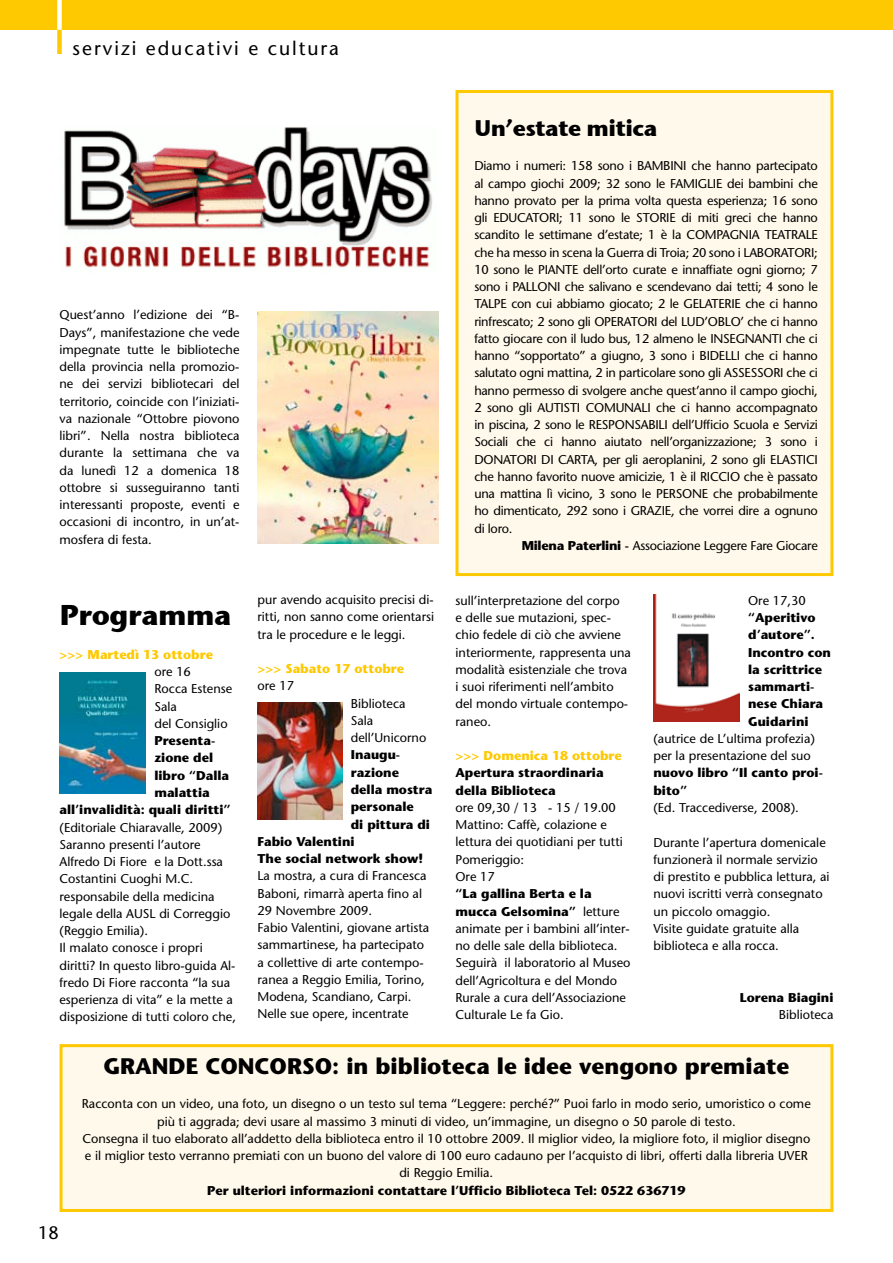
<style>
.page{position:relative;width:893px;height:1263px;background:#fff}
.page>*{position:absolute;margin:0;border:0;box-sizing:border-box;transform-origin:0 0}
.t1{font:28.5px "Stone Sans ITCTT Bold";letter-spacing:-.02em;color:#000}
.t2{font:700 22.5px "Stone Sans";color:#000}
.t3{font:22.5px "Stone Sans ITCTT Bold";letter-spacing:-.02em;color:#000}
.t4{font:19.5px "Stone Sans";letter-spacing:.1em;color:#000}
.t5{font:18px "Stone Sans";color:#000}
.t6{font:12.75px/17.2px "Stone Sans";color:#000}
.t7{font:700 12.75px/17.2px "Stone Sans";color:#000}
.t8{font:700 12.75px "Stone Sans";color:#fec900}
.t9{font:12.75px "Stone Sans";letter-spacing:-.02em;color:#000}
.s1{font-weight:700}
</style>
<div class="page">
<img style="left:257px;top:702px;width:85px;height:118px">
<img style="left:64px;top:127px;width:369px;height:141px">
<img style="left:257px;top:311px;width:181px;height:233px">
<img style="left:60px;top:672px;width:86px;height:121px">
<img style="left:653px;top:595px;width:87px;height:126px">
<div style="left:0;top:0;width:893px;height:30px;background:#fec900"></div>
<div style="left:57px;top:30px;width:5px;height:24px;background:#fec900"></div>
<div style="left:57px;top:0;width:5px;height:30px;background:#fff"></div>
<div style="left:60px;top:1044px;width:773px;height:168px;background:#fff9eb;border:3px solid #fec900"></div>
<div style="left:455px;top:90px;width:378px;height:486px;background:#fff9eb;border:3px solid #fec900"></div>
<h3 class="t4" style="left:73px;top:36px;width:268px">servizi educativi e cultura</h3>
<p class="t6" style="left:60px;top:306px;width:181px;text-align:justify">Quest’anno l’edizione dei “B-Days”, manifestazione che vede impegnate tutte le biblioteche della provincia nella promozio&shy;ne dei servizi bibliotecari del territorio, coincide con l’iniziati&shy;va nazionale “Ottobre piovono libri”. Nella nostra biblioteca durante la settimana che va da lunedì 12 a domenica 18 ottobre si susseguiranno tanti interessanti proposte, eventi e occasioni di incontro, in un’at&shy;mosfera di festa.</p>
<h2 class="t3" style="left:474px;top:113px;width:185px">Un’estate mitica</h2>
<p class="t6" style="left:474px;top:157px;width:345px;text-align:justify">Diamo i numeri: 158 sono i BAMBINI che hanno partecipato al campo giochi 2009; 32 sono le FAMIGLIE dei bambini che hanno provato per la prima volta questa esperienza; 16 sono gli EDUCATORI; 11 sono le STORIE di miti greci che hanno scandito le settimane d’estate; 1 è la COMPAGNIA TEATRALE che ha messo in scena la Guerra di Troia; 20 sono i LABORATORI; 10 sono le PIANTE dell’orto curate e innaffiate ogni giorno; 7 sono i PALLONI che salivano e scendevano dai tetti; 4 sono le TALPE con cui abbiamo giocato; 2 le GELATERIE che ci hanno rinfrescato; 2 sono gli OPERATORI del LUD’OBLO’ che ci hanno fatto giocare con il ludo bus, 12 almeno le INSEGNANTI che ci hanno “sopportato” a giugno, 3 sono i BIDELLI che ci hanno salutato ogni mattina, 2 in particolare sono gli ASSESSORI che ci hanno permesso di svolgere anche quest’anno il campo giochi, 2 sono gli AUTISTI COMUNALI che ci hanno accompagnato in piscina, 2 sono le RESPONSABILI dell’Ufficio Scuola e Servizi Sociali che ci hanno aiutato nell’organizzazione; 3 sono i DONATORI DI CARTA, per gli aeroplanini, 2 sono gli ELASTICI che hanno favorito nuove amicizie, 1 è il RICCIO che è passato una mattina lì vicino, 3 sono le PERSONE che probabilmente ho dimenticato, 292 sono i GRAZIE, che vorrei dire a ognuno di loro.</p>
<p class="t9" style="left:522px;top:538px;width:298px"><span class="s1">Milena Paterlini -</span> Associazione Leggere Fare Giocare</p>
<p class="t6" style="left:257px;top:591px;width:178px;text-align:justify">pur avendo acquisito precisi di&shy;ritti, non sanno come orientarsi tra le procedure e le leggi.</p>
<p class="t8" style="left:257px;top:661px;width:148px">&gt;&gt;&gt; Sabato 17 ottobre</p>
<p class="t6" style="left:257px;top:677px;width:38px">ore 17</p>
<p class="t6" style="left:351px;top:694px;width:77px">Biblioteca<br>Sala dell’Unicorno</p>
<p class="t7" style="left:351px;top:746px;width:51px">Inaugu-</p>
<p class="t7" style="left:351px;top:763px;width:50px">razione</p>
<p class="t7" style="left:351px;top:781px;width:83px">della mostra</p>
<p class="t7" style="left:351px;top:798px;width:65px">personale</p>
<p class="t7" style="left:351px;top:815px;width:81px">di pittura di</p>
<p class="t7" style="left:257px;top:832px;width:99px">Fabio Valentini</p>
<p class="t7" style="left:257px;top:850px;width:167px">The social network show!</p>
<p class="t6" style="left:257px;top:867px;width:173px">La mostra, a cura di Francesca<br>Baboni, rimarrà aperta fino al<br>29 Novembre 2009.<br>Fabio Valentini, giovane artista sammartinese, ha partecipato a collettive di arte contempo&shy;ranea a Reggio Emilia, Torino,<br>Modena, Scandiano, Carpi.<br>Nelle sue opere, incentrate</p>
<p class="t6" style="left:455px;top:592px;width:177px">sull’interpretazione del corpo<br>e delle sue mutazioni, spec&shy;chio fedele di ciò che avviene interiormente, rappresenta una modalità esistenziale che trova i suoi riferimenti nell’ambito del mondo virtuale contempo&shy;raneo.</p>
<p class="t8" style="left:455px;top:748px;width:168px">&gt;&gt;&gt; Domenica 18 ottobre</p>
<p class="t7" style="left:455px;top:764px;width:150px">Apertura straordinaria della Biblioteca</p>
<p class="t6" style="left:455px;top:799px;width:169px">ore 09,30 / 13 - 15 / 19.00<br>Mattino: Caffè, colazione e lettura dei quotidiani per tutti<br>Pomeriggio:<br>Ore 17</p>
<p class="t6" style="left:455px;top:885px;width:177px"><span class="s1">“La gallina Berta e la mucca Gelsomina”</span> letture animate per i bambini all’inter&shy;no delle sale della biblioteca.<br>Seguirà il laboratorio al Museo dell’Agricoltura e del Mondo<br>Rurale a cura dell’Associazione<br>Culturale Le fa Gio.</p>
<p class="t6" style="left:748px;top:592px;width:59px">Ore 17,30</p>
<p class="t7" style="left:748px;top:609px;width:84px">“Aperitivo d’autore”.<br>Incontro con la scrittrice sammarti&shy;nese Chiara<br>Guidarini</p>
<p class="t6" style="left:653px;top:730px;width:163px">(autrice de L’ultima profezia) per la presentazione del suo</p>
<p class="t7" style="left:653px;top:764px;width:171px">nuovo libro “Il canto proi&shy;bito”</p>
<p class="t6" style="left:653px;top:799px;width:147px">(Ed. Traccediverse, 2008).</p>
<p class="t6" style="left:653px;top:833px;width:178px">Durante l’apertura domenicale funzionerà il normale servizio di prestito e pubblica lettura, ai nuovi iscritti verrà consegnato un piccolo omaggio.<br>Visite guidate gratuite alla biblioteca e alla rocca.</p>
<h1 class="t1" style="left:60px;top:597px;width:174px">Programma</h1>
<p class="t8" style="left:60px;top:646px;width:155px">&gt;&gt;&gt; Martedì 13 ottobre</p>
<p class="t6" style="left:154px;top:663px;width:79px">ore 16<br>Rocca Estense<br>Sala<br>del Consiglio</p>
<p class="t7" style="left:154px;top:732px;width:63px">Presenta-</p>
<p class="t7" style="left:154px;top:749px;width:60px">zione del</p>
<p class="t7" style="left:154px;top:766px;width:76px">libro “Dalla</p>
<p class="t7" style="left:154px;top:784px;width:57px">malattia</p>
<p class="t7" style="left:60px;top:801px;width:173px">all’invalidità: quali diritti”</p>
<p class="t6" style="left:60px;top:818px;width:178px">(Editoriale Chiaravalle, 2009)<br>Saranno presenti l’autore<br>Alfredo Di Fiore e la Dott.ssa<br>Costantini Cuoghi M.C. responsabile della medicina legale della AUSL di Correggio (Reggio Emilia).<br>Il malato conosce i propri diritti? In questo libro-guida Al&shy;fredo Di Fiore racconta “la sua esperienza di vita” e la mette a disposizione di tutti coloro che,</p>
<p class="t7" style="left:740px;top:988px;width:95px">Lorena Biagini</p>
<p class="t6" style="left:779px;top:1006px;width:56px">Biblioteca</p>
<h2 class="t2" style="left:103px;top:1052px;width:687px">GRANDE CONCORSO: in biblioteca le idee vengono premiate</h2>
<p class="t6" style="left:82px;top:1095px;width:730px;text-align:center">Racconta con un video, una foto, un disegno o un testo sul tema “Leggere: perché?” Puoi farlo in modo serio, umoristico o come più ti aggrada; devi usare al massimo 3 minuti di video, un’immagine, un disegno o 50 parole di testo.<br>Consegna il tuo elaborato all’addetto della biblioteca entro il 10 ottobre 2009. Il miglior video, la migliore foto, il miglior disegno e il miglior testo verranno premiati con un buono del valore di 100 euro cadauno per l’acquisto di libri, offerti dalla libreria UVER di Reggio Emilia.</p>
<p class="t7" style="left:207px;top:1181px;width:480px">Per ulteriori informazioni contattare l’Ufficio Biblioteca Tel: 0522 636719</p>
<h3 class="t5" style="left:38px;top:1222px;width:22px">18</h3>
</div>
